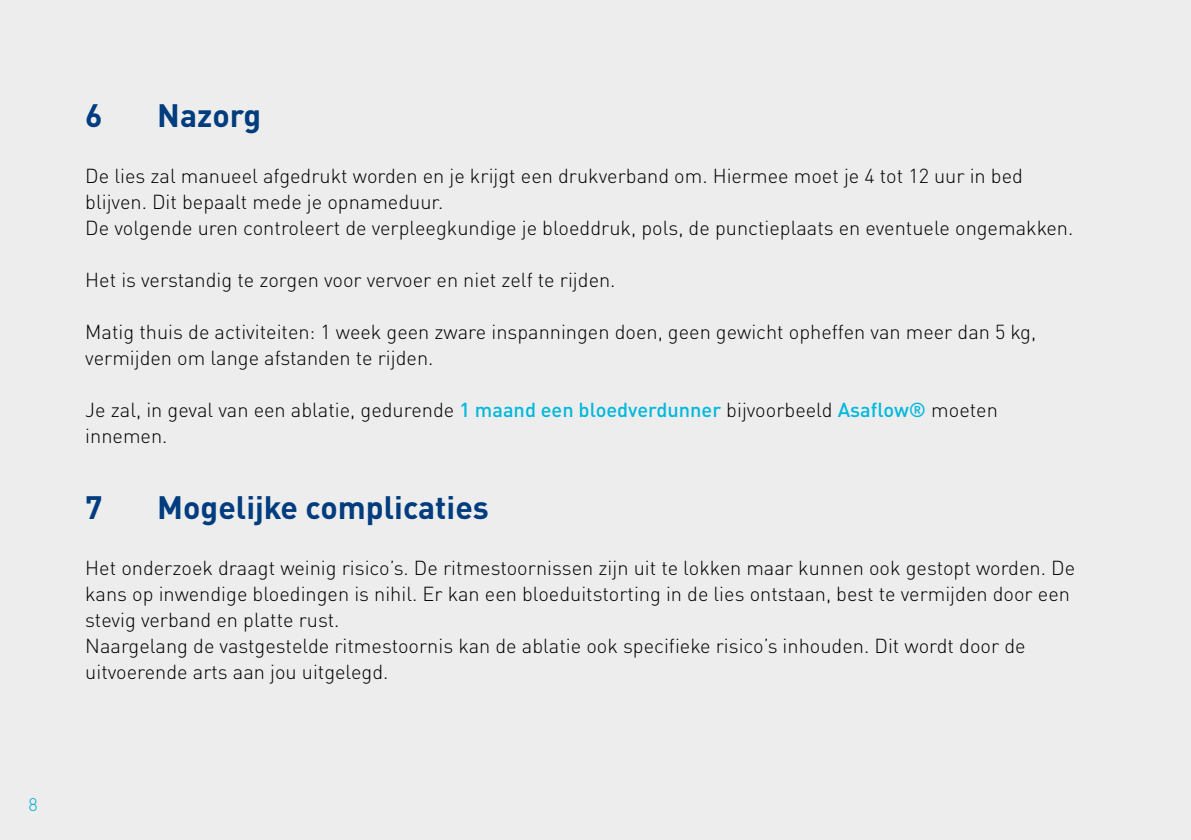
<style>
.page{position:relative;width:1191px;height:840px;background:#fff}
.page>*{position:absolute;margin:0;border:0;box-sizing:border-box;transform-origin:0 0}
.t1{font:700 32px "DINOT";color:#003c7e}
.t2{font:300 20px/26px "DINOT";color:#000}
.t3{font:300 18px "DINOT";color:#00acd4}
.s1{font-weight:500;color:#00b8db}
</style>
<div class="page">
<div style="left:0;top:0;width:1191px;height:839px;background:#ededee"></div>
<p class="t3" style="left:28px;top:793px;width:11px">8</p>
<h1 class="t1" style="left:85px;top:95px;width:19px">6</h1>
<h1 class="t1" style="left:157px;top:95px;width:105px">Nazorg</h1>
<p class="t2" style="left:85px;top:162px;width:989px">De lies zal manueel afgedrukt worden en je krijgt een drukverband om. Hiermee moet je 4 tot 12 uur in bed blijven. Dit bepaalt mede je opnameduur.<br>De volgende uren controleert de verpleegkundige je bloeddruk, pols, de punctieplaats en eventuele ongemakken.</p>
<p class="t2" style="left:85px;top:266px;width:532px">Het is verstandig te zorgen voor vervoer en niet zelf te rijden.</p>
<p class="t2" style="left:85px;top:318px;width:952px">Matig thuis de activiteiten: 1 week geen zware inspanningen doen, geen gewicht opheffen van meer dan 5 kg, vermijden om lange afstanden te rijden.</p>
<p class="t2" style="left:85px;top:396px;width:914px">Je zal, in geval van een ablatie, gedurende <span class="s1">1 maand een bloedverdunner</span> bijvoorbeeld <span class="s1">Asaflow®</span> moeten innemen.</p>
<h1 class="t1" style="left:85px;top:486px;width:19px">7</h1>
<h1 class="t1" style="left:157px;top:486px;width:333px">Mogelijke complicaties</h1>
<p class="t2" style="left:85px;top:554px;width:991px">Het onderzoek draagt weinig risico’s. De ritmestoornissen zijn uit te lokken maar kunnen ook gestopt worden. De kans op inwendige bloedingen is nihil. Er kan een bloeduitstorting in de lies ontstaan, best te vermijden door een stevig verband en platte rust.<br>Naargelang de vastgestelde ritmestoornis kan de ablatie ook specifieke risico’s inhouden. Dit wordt door de uitvoerende arts aan jou uitgelegd.</p>
</div>
